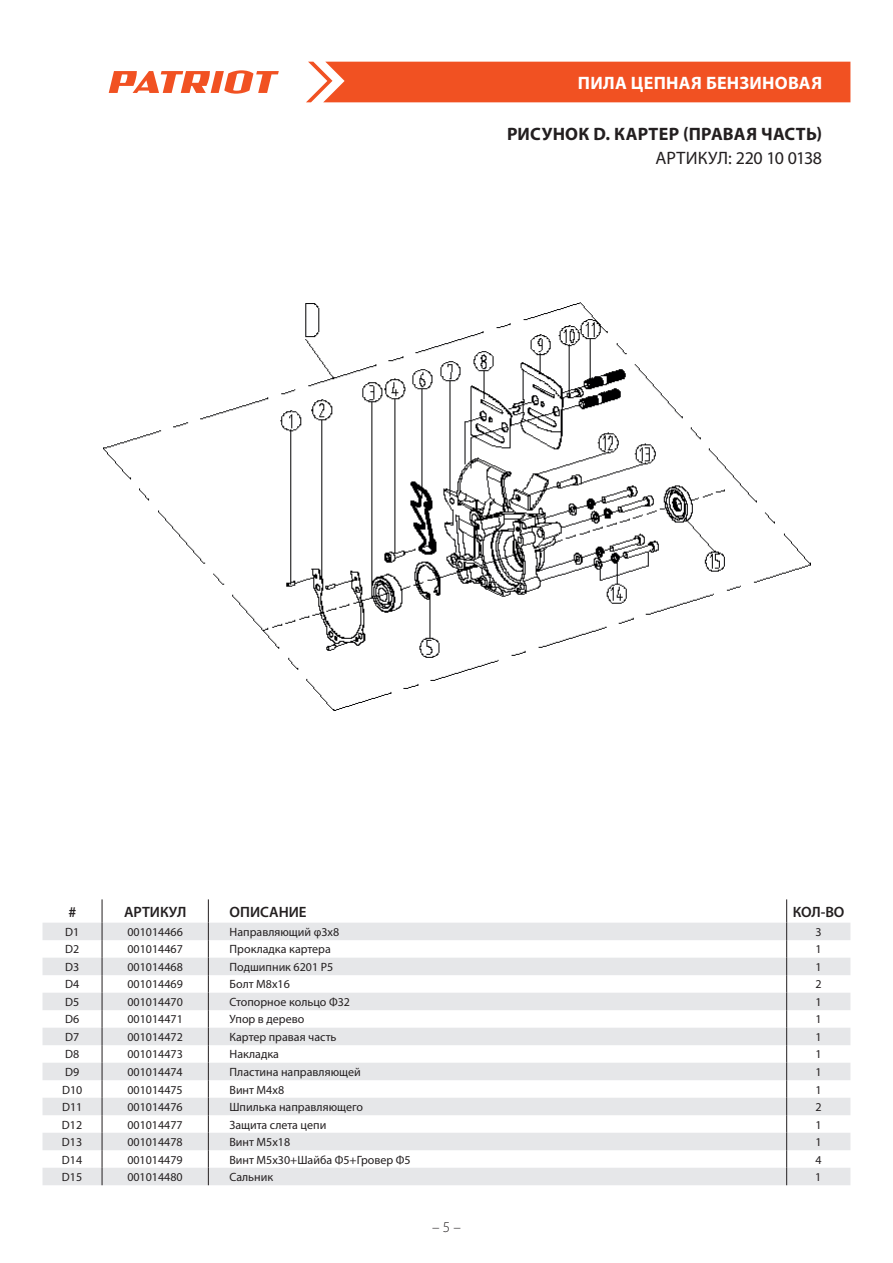
<style>
.page{position:relative;width:893px;height:1263px;background:#fff}
.page>*{position:absolute;margin:0;border:0;box-sizing:border-box;transform-origin:0 0}
.t1{font:700 18px "Myriad Pro";letter-spacing:.015em;color:#231f20}
.t2{font:700 18px "Myriad Pro";letter-spacing:.015em;color:#fff}
.t3{font:18px "Myriad Pro";letter-spacing:-.01em;color:#231f20}
.t4{font:600 15px "Myriad Pro";color:#231f20}
.t5{font:300 15px "Myriad Pro";color:#231f20}
.t6{font:12px "Myriad Pro";color:#231f20}
</style>
<div class="page">
<div style="left:306px;top:62px;width:544px;height:40px;background:#f15122"></div>
<svg style="left:109px;top:70px;width:170px;height:24px"></svg>
<svg style="left:43px;top:923px;width:807px;height:262px;fill:#e6e7e9"></svg>
<svg style="left:102px;top:899px;width:1px;height:286px"></svg>
<svg style="left:208px;top:899px;width:1px;height:286px"></svg>
<svg style="left:786px;top:899px;width:1px;height:286px"></svg>
<img style="left:103px;top:302px;width:708px;height:409px">
<h1 class="t2" style="left:578px;top:73px;width:246px">ПИЛА ЦЕПНАЯ БЕНЗИНОВАЯ</h1>
<h1 class="t1" style="left:507px;top:124px;width:316px">РИСУНОК D. КАРТЕР (ПРАВАЯ ЧАСТЬ)</h1>
<h1 class="t3" style="left:655px;top:147px;width:168px">АРТИКУЛ: 220 10 0138</h1>
<p class="t4" style="left:68px;top:902px;width:9px">#</p>
<p class="t4" style="left:124px;top:902px;width:64px">АРТИКУЛ</p>
<p class="t4" style="left:230px;top:902px;width:78px">ОПИСАНИЕ</p>
<p class="t4" style="left:793px;top:902px;width:53px">КОЛ-ВО</p>
<p class="t6" style="left:65px;top:924px;width:16px">D1</p>
<p class="t6" style="left:127px;top:924px;width:57px">001014466</p>
<p class="t6" style="left:230px;top:924px;width:111px">Направляющий φ3х8</p>
<p class="t6" style="left:815px;top:924px;width:8px">3</p>
<p class="t6" style="left:65px;top:942px;width:16px">D2</p>
<p class="t6" style="left:127px;top:942px;width:57px">001014467</p>
<p class="t6" style="left:230px;top:942px;width:103px">Прокладка картера</p>
<p class="t6" style="left:815px;top:942px;width:8px">1</p>
<p class="t6" style="left:65px;top:959px;width:16px">D3</p>
<p class="t6" style="left:127px;top:959px;width:57px">001014468</p>
<p class="t6" style="left:230px;top:959px;width:105px">Подшипник 6201 P5</p>
<p class="t6" style="left:815px;top:959px;width:8px">1</p>
<p class="t6" style="left:65px;top:977px;width:16px">D4</p>
<p class="t6" style="left:127px;top:977px;width:57px">001014469</p>
<p class="t6" style="left:230px;top:977px;width:62px">Болт М8х16</p>
<p class="t6" style="left:815px;top:977px;width:8px">2</p>
<p class="t6" style="left:65px;top:994px;width:16px">D5</p>
<p class="t6" style="left:127px;top:994px;width:57px">001014470</p>
<p class="t6" style="left:230px;top:994px;width:122px">Стопорное кольцо Ф32</p>
<p class="t6" style="left:815px;top:994px;width:8px">1</p>
<p class="t6" style="left:65px;top:1012px;width:16px">D6</p>
<p class="t6" style="left:127px;top:1012px;width:57px">001014471</p>
<p class="t6" style="left:230px;top:1012px;width:76px">Упор в дерево</p>
<p class="t6" style="left:815px;top:1012px;width:8px">1</p>
<p class="t6" style="left:65px;top:1029px;width:16px">D7</p>
<p class="t6" style="left:127px;top:1029px;width:57px">001014472</p>
<p class="t6" style="left:230px;top:1029px;width:109px">Картер правая часть</p>
<p class="t6" style="left:815px;top:1029px;width:8px">1</p>
<p class="t6" style="left:65px;top:1047px;width:16px">D8</p>
<p class="t6" style="left:127px;top:1047px;width:57px">001014473</p>
<p class="t6" style="left:230px;top:1047px;width:51px">Накладка</p>
<p class="t6" style="left:815px;top:1047px;width:8px">1</p>
<p class="t6" style="left:65px;top:1064px;width:16px">D9</p>
<p class="t6" style="left:127px;top:1064px;width:57px">001014474</p>
<p class="t6" style="left:230px;top:1064px;width:133px">Пластина направляющей</p>
<p class="t6" style="left:815px;top:1064px;width:8px">1</p>
<p class="t6" style="left:62px;top:1082px;width:22px">D10</p>
<p class="t6" style="left:127px;top:1082px;width:57px">001014475</p>
<p class="t6" style="left:229px;top:1082px;width:56px">Винт M4х8</p>
<p class="t6" style="left:815px;top:1082px;width:8px">1</p>
<p class="t6" style="left:62px;top:1099px;width:22px">D11</p>
<p class="t6" style="left:127px;top:1099px;width:57px">001014476</p>
<p class="t6" style="left:229px;top:1099px;width:135px">Шпилька направляющего</p>
<p class="t6" style="left:815px;top:1099px;width:8px">2</p>
<p class="t6" style="left:62px;top:1117px;width:22px">D12</p>
<p class="t6" style="left:127px;top:1117px;width:57px">001014477</p>
<p class="t6" style="left:229px;top:1117px;width:98px">Защита слета цепи</p>
<p class="t6" style="left:815px;top:1117px;width:8px">1</p>
<p class="t6" style="left:62px;top:1134px;width:22px">D13</p>
<p class="t6" style="left:127px;top:1134px;width:57px">001014478</p>
<p class="t6" style="left:229px;top:1134px;width:62px">Винт М5х18</p>
<p class="t6" style="left:815px;top:1134px;width:8px">1</p>
<p class="t6" style="left:62px;top:1152px;width:22px">D14</p>
<p class="t6" style="left:127px;top:1152px;width:57px">001014479</p>
<p class="t6" style="left:229px;top:1152px;width:183px">Винт M5х30+Шайба Ф5+Гровер Ф5</p>
<p class="t6" style="left:815px;top:1152px;width:8px">4</p>
<p class="t6" style="left:62px;top:1169px;width:22px">D15</p>
<p class="t6" style="left:127px;top:1169px;width:57px">001014480</p>
<p class="t6" style="left:229px;top:1169px;width:45px">Сальник</p>
<p class="t6" style="left:815px;top:1169px;width:8px">1</p>
<p class="t5" style="left:432px;top:1218px;width:30px">– 5 –</p>
</div>
